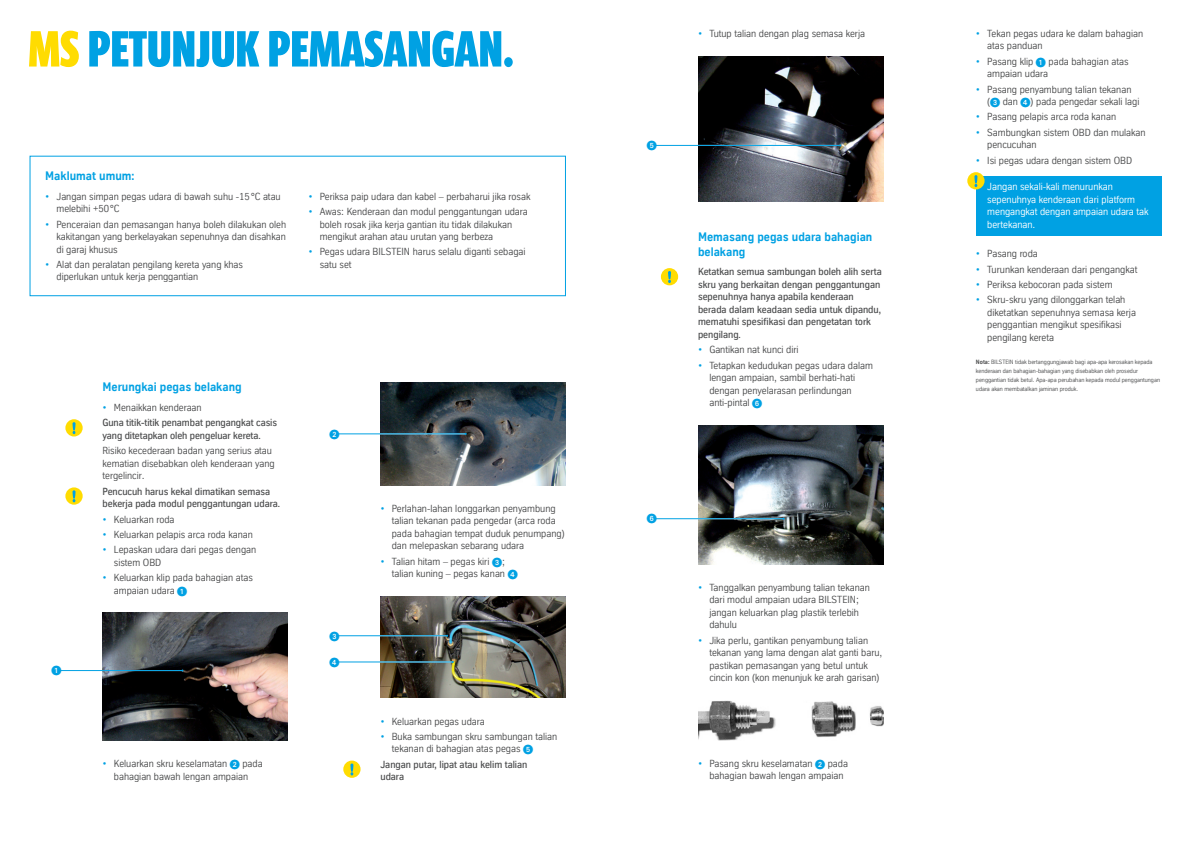
<style>
.page{position:relative;width:1191px;height:842px;background:#fff}
.page>*{position:absolute;margin:0;border:0;box-sizing:border-box;transform-origin:0 0}
.t1{font:700 52px "Prenton RP Ultra Cond";letter-spacing:.015em;color:#00a1e3}
.t2{font:700 12px/14.5px "TK Type";color:#00a1e3}
.t3{font:10px/12.5px "TK Type";color:#4b4c4d}
.t4{font:500 10px/12.5px "TK Type";color:#4b4c4d}
.t5{font:10px/12.5px "TK Type";color:#fff}
.t6{font:10px "European Pi One";color:#00a1e3}
.t7{font:6px/9px "TK Type";color:#4b4c4d}
.s1{color:#ffdc01}
.s2{color:#00a1e3}
.s3{font-weight:400;color:#00a1e3}
.s4{font-weight:400}
.s5{font-family:"European Pi One";color:#00a1e3}
.s6{font-weight:700}
</style>
<div class="page">
<div style="left:976px;top:176px;width:185px;height:59px;background:#00a1e3"></div>
<div style="left:967px;top:172px;width:17px;height:17px;background:#ffdc01;border-radius:50%"></div>
<svg style="left:974px;top:175px;width:3px;height:12px"></svg>
<div style="left:65px;top:419px;width:18px;height:17px;background:#ffdc01;border-radius:50%"></div>
<svg style="left:72px;top:422px;width:4px;height:12px"></svg>
<div style="left:65px;top:487px;width:18px;height:18px;background:#ffdc01;border-radius:50%"></div>
<svg style="left:72px;top:490px;width:4px;height:12px"></svg>
<img style="left:103px;top:612px;width:185px;height:129px">
<hr style="left:59px;top:670px;width:123px;height:1px;background:#00a1e3">
<img style="left:380px;top:383px;width:186px;height:102px">
<hr style="left:337px;top:433px;width:128px;height:1px;background:#fff">
<hr style="left:337px;top:434px;width:129px;height:1px;background:#00a1e3">
<img style="left:380px;top:596px;width:186px;height:102px">
<hr style="left:337px;top:661px;width:115px;height:1px;background:#fff">
<hr style="left:337px;top:635px;width:110px;height:1px;background:#00a1e3">
<hr style="left:337px;top:662px;width:116px;height:1px;background:#00a1e3">
<div style="left:343px;top:760px;width:17px;height:18px;background:#ffdc01;border-radius:50%"></div>
<svg style="left:350px;top:763px;width:3px;height:12px"></svg>
<img style="left:698px;top:56px;width:185px;height:145px">
<hr style="left:654px;top:145px;width:186px;height:1px;background:#00a1e3">
<div style="left:661px;top:268px;width:17px;height:17px;background:#ffdc01;border-radius:50%"></div>
<svg style="left:668px;top:271px;width:3px;height:12px"></svg>
<img style="left:698px;top:425px;width:185px;height:139px">
<hr style="left:654px;top:518px;width:129px;height:1px;background:#00a1e3">
<img style="left:698px;top:700px;width:185px;height:40px">
<div style="left:30px;top:156px;width:536px;height:140px;border:1px solid #00a1e3"></div>
<h1 class="t1" style="left:29px;top:15px;width:124px"><span class="s1">MS</span> PETUNJUK</h1>
<h1 class="t1" style="left:268px;top:15px;width:141px">PEMASANGAN</h1>
<h1 class="t1" style="left:503px;top:15px;width:12px">.</h1>
<p class="t2" style="left:45px;top:169px;width:91px">Maklumat umum:</p>
<p class="t3" style="left:56px;top:190px;width:226px;text-indent:-11px"><span class="s2">•</span> Jangan simpan pegas udara di bawah suhu -15°C atau melebihi +50°C</p>
<p class="t3" style="left:56px;top:218px;width:231px;text-align:justify;text-indent:-11px"><span class="s2">•</span> Penceraian dan pemasangan hanya boleh dilakukan oleh kakitangan yang berkelayakan sepenuhnya dan disahkan di garaj khusus</p>
<p class="t3" style="left:56px;top:258px;width:188px;text-indent:-11px"><span class="s2">•</span> Alat dan peralatan pengilang kereta yang khas diperlukan untuk kerja penggantian</p>
<p class="t3" style="left:308px;top:190px;width:224px"><span class="s2">•</span> Periksa paip udara dan kabel – perbaharui jika rosak</p>
<p class="t3" style="left:320px;top:205px;width:210px;text-indent:-11px"><span class="s2">•</span> Awas: Kenderaan dan modul penggantungan udara boleh rosak jika kerja gantian itu tidak dilakukan mengikut arahan atau urutan yang berbeza</p>
<p class="t3" style="left:320px;top:246px;width:207px;text-indent:-11px"><span class="s2">•</span> Pegas udara BILSTEIN harus selalu diganti sebagai satu set</p>
<p class="t6" style="left:51px;top:665px;width:11px">1</p>
<p class="t2" style="left:103px;top:380px;width:141px">Merungkai pegas belakang</p>
<p class="t4" style="left:102px;top:400px;width:176px;line-height:15.3px"><span class="s3">•</span> <span class="s4">Menaikkan kenderaan<br></span>Guna titik-titik penambat pengangkat casis</p>
<p class="t4" style="left:103px;top:429px;width:160px">yang ditetapkan oleh pengeluar kereta.</p>
<p class="t3" style="left:103px;top:445px;width:174px">Risiko kecederaan badan yang serius atau kematian disebabkan oleh kenderaan yang tergelincir.</p>
<p class="t4" style="left:102px;top:485px;width:179px">Pencucuh harus kekal dimatikan semasa bekerja pada modul penggantungan udara.</p>
<p class="t3" style="left:103px;top:513px;width:74px"><span class="s2">•</span> Keluarkan roda</p>
<p class="t3" style="left:103px;top:528px;width:152px"><span class="s2">•</span> Keluarkan pelapis arca roda kanan</p>
<p class="t3" style="left:114px;top:543px;width:144px;text-indent:-11px"><span class="s2">•</span> Lepaskan udara dari pegas dengan sistem OBD</p>
<p class="t3" style="left:114px;top:571px;width:140px;text-indent:-11px"><span class="s2">•</span> Keluarkan klip pada bahagian atas ampaian udara <span class="s5">1</span></p>
<p class="t3" style="left:103px;top:758px;width:162px;text-align:center"><span class="s2">•</span> Keluarkan skru keselamatan <span class="s5">2</span> pada bahagian bawah lengan ampaian</p>
<p class="t6" style="left:329px;top:428px;width:11px">2</p>
<p class="t6" style="left:329px;top:631px;width:11px">3</p>
<p class="t6" style="left:329px;top:657px;width:11px">4</p>
<p class="t3" style="left:392px;top:502px;width:174px;text-indent:-11px"><span class="s2">•</span> Perlahan-lahan longgarkan penyambung talian tekanan pada pengedar (arca roda pada bahagian tempat duduk penumpang) dan melepaskan sebarang udara</p>
<p class="t3" style="left:392px;top:555px;width:127px;text-indent:-11px"><span class="s2">•</span> Talian hitam – pegas kiri <span class="s5">3</span>; talian kuning – pegas kanan <span class="s5">4</span></p>
<p class="t3" style="left:380px;top:715px;width:106px"><span class="s2">•</span> Keluarkan pegas udara</p>
<p class="t3" style="left:392px;top:730px;width:167px;text-indent:-11px"><span class="s2">•</span> Buka sambungan skru sambungan talian tekanan di bahagian atas pegas <span class="s5">5</span></p>
<p class="t4" style="left:380px;top:758px;width:149px">Jangan putar, lipat atau kelim talian udara</p>
<p class="t6" style="left:647px;top:140px;width:11px">5</p>
<p class="t3" style="left:698px;top:27px;width:169px"><span class="s2">•</span> Tutup talian dengan plag semasa kerja</p>
<p class="t2" style="left:698px;top:230px;width:176px">Memasang pegas udara bahagian belakang</p>
<p class="t4" style="left:698px;top:266px;width:185px">Ketatkan semua sambungan boleh alih serta skru yang berkaitan dengan penggantungan sepenuhnya hanya apabila kenderaan berada dalam keadaan sedia untuk dipandu, mematuhi spesifikasi dan pengetatan tork pengilang.</p>
<p class="t3" style="left:698px;top:343px;width:102px"><span class="s2">•</span> Gantikan nat kunci diri</p>
<p class="t3" style="left:709px;top:359px;width:165px;text-indent:-11px"><span class="s2">•</span> Tetapkan kedudukan pegas udara dalam lengan ampaian, sambil berhati-hati dengan penyelarasan perlindungan anti-pintal <span class="s5">6</span></p>
<p class="t6" style="left:647px;top:513px;width:11px">6</p>
<p class="t3" style="left:709px;top:581px;width:162px;text-indent:-11px"><span class="s2">•</span> Tanggalkan penyambung talian tekanan dari modul ampaian udara BILSTEIN; jangan keluarkan plag plastik terlebih dahulu</p>
<p class="t3" style="left:709px;top:634px;width:175px;text-indent:-11px"><span class="s2">•</span> Jika perlu, gantikan penyambung talian tekanan yang lama dengan alat ganti baru, pastikan pemasangan yang betul untuk cincin kon (kon menunjuk ke arah garisan)</p>
<p class="t3" style="left:709px;top:757px;width:140px;text-indent:-11px"><span class="s2">•</span> Pasang skru keselamatan <span class="s5">2</span> pada bahagian bawah lengan ampaian</p>
<p class="t3" style="left:987px;top:27px;width:157px;text-indent:-11px"><span class="s2">•</span> Tekan pegas udara ke dalam bahagian atas panduan</p>
<p class="t3" style="left:987px;top:55px;width:143px;text-indent:-11px"><span class="s2">•</span> Pasang klip <span class="s5">1</span> pada bahagian atas ampaian udara</p>
<p class="t3" style="left:987px;top:83px;width:154px;text-indent:-11px"><span class="s2">•</span> Pasang penyambung talian tekanan (<span class="s5">3</span> dan <span class="s5">4</span>) pada pengedar sekali lagi</p>
<p class="t3" style="left:976px;top:111px;width:142px"><span class="s2">•</span> Pasang pelapis arca roda kanan</p>
<p class="t3" style="left:987px;top:126px;width:160px;text-indent:-11px"><span class="s2">•</span> Sambungkan sistem OBD dan mulakan pencucuhan</p>
<p class="t3" style="left:976px;top:154px;width:158px"><span class="s2">•</span> Isi pegas udara dengan sistem OBD</p>
<p class="t5" style="left:987px;top:181px;width:163px">Jangan sekali-kali menurunkan sepenuhnya kenderaan dari platform mengangkat dengan ampaian udara tak bertekanan.</p>
<p class="t3" style="left:976px;top:248px;width:63px"><span class="s2">•</span> Pasang roda</p>
<p class="t3" style="left:976px;top:263px;width:163px"><span class="s2">•</span> Turunkan kenderaan dari pengangkat</p>
<p class="t3" style="left:976px;top:278px;width:138px"><span class="s2">•</span> Periksa kebocoran pada sistem</p>
<p class="t3" style="left:987px;top:294px;width:150px;text-indent:-11px"><span class="s2">•</span> Skru-skru yang dilonggarkan telah diketatkan sepenuhnya semasa kerja penggantian mengikut spesifikasi pengilang kereta</p>
<p class="t7" style="left:976px;top:357px;width:186px"><span class="s6">Nota:</span> BILSTEIN tidak bertanggungjawab bagi apa-apa kerosakan kepada kenderaan dan bahagian-bahagian yang disebabkan oleh prosedur penggantian tidak betul. Apa-apa perubahan kepada modul penggantungan udara akan membatalkan jaminan produk.</p>
</div>
